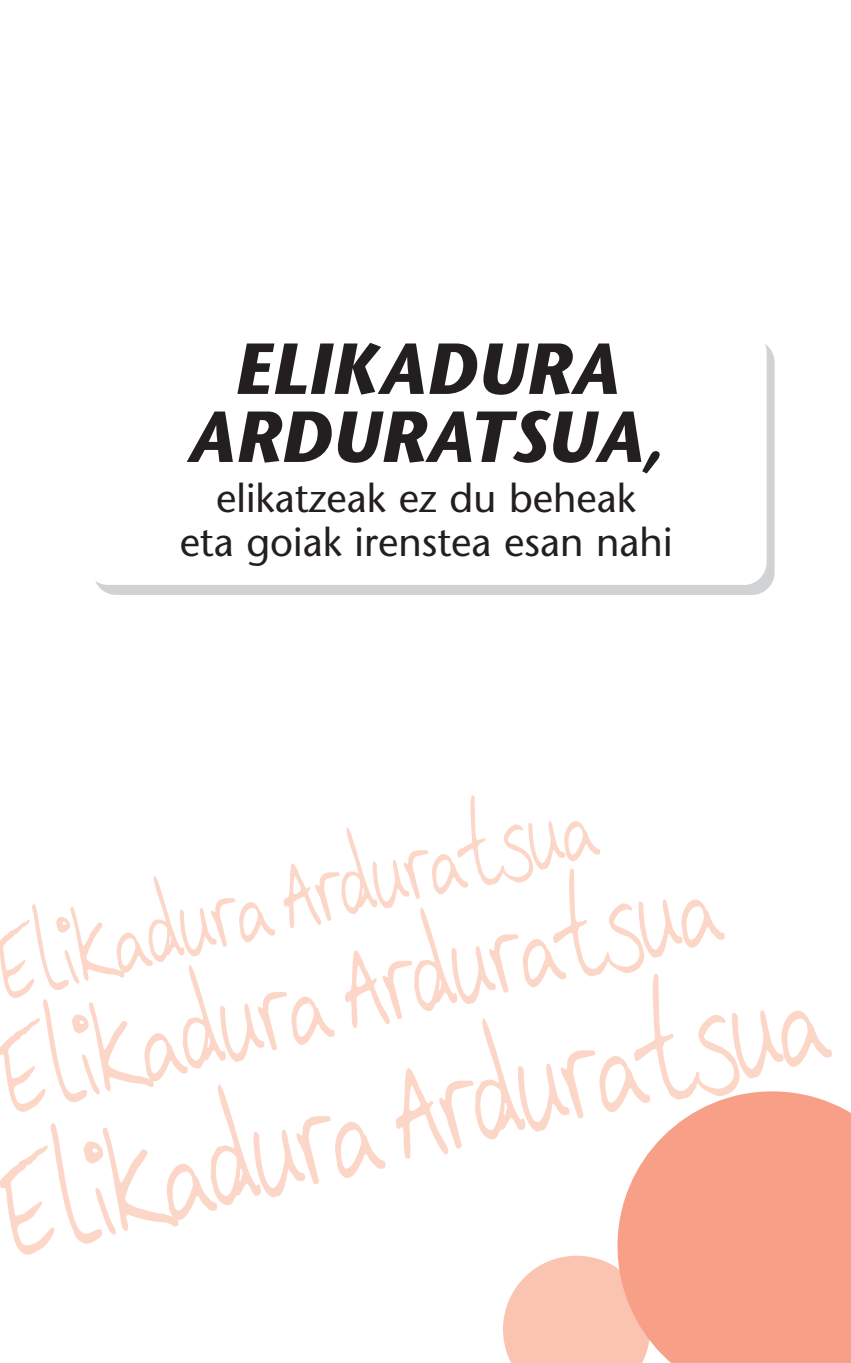
<style>
.page{position:relative;width:851px;height:1363px;background:#fff}
.page>*{position:absolute;margin:0;border:0;box-sizing:border-box;transform-origin:0 0}
.t1{font:140px "Anke Hand";color:#fcd6c7;scale:.59 1}
.t2{font:120px "Anke Hand";color:#fcd6c7;scale:.59 1}
.t3{font:100px "Anke Hand";color:#fcd6c7;scale:.59 1}
.t4{font:italic 700 72px/68px "Stone Sans";color:#231f20;text-align:center}
.t5{font:40px/44px "Stone Sans";color:#231f20;text-align:center}
</style>
<div class="page">
<div style="left:93px;top:339px;width:681px;height:256px;background:#d1d2d4;border-radius:23px"></div>
<div style="left:85px;top:329px;width:681px;height:256px;background:#fff;border-radius:23px"></div>
<svg style="left:503px;top:1255px;width:114px;height:107px;background:#fbcbba"></svg>
<svg style="left:617px;top:1091px;width:233px;height:271px;background:#f7aa93"></svg>
<p class="t4" style="left:186px;top:342px;width:480px">ELIKADURA<br>ARDURATSUA,</p>
<p class="t5" style="left:179px;top:480px;width:494px">elikatzeak ez du beheak<br>eta goiak irenstea esan nahi</p>
<p class="t3" style="left:-14px;top:909px;width:1036px;rotate:-14deg">E likadura Arduratsua</p>
<p class="t2" style="left:-13px;top:1005px;width:1243px;rotate:-14deg">E likadura Arduratsua</p>
<p class="t1" style="left:-14px;top:1130px;width:1424px;rotate:-14deg">E likadura Arduratsua</p>
</div>
